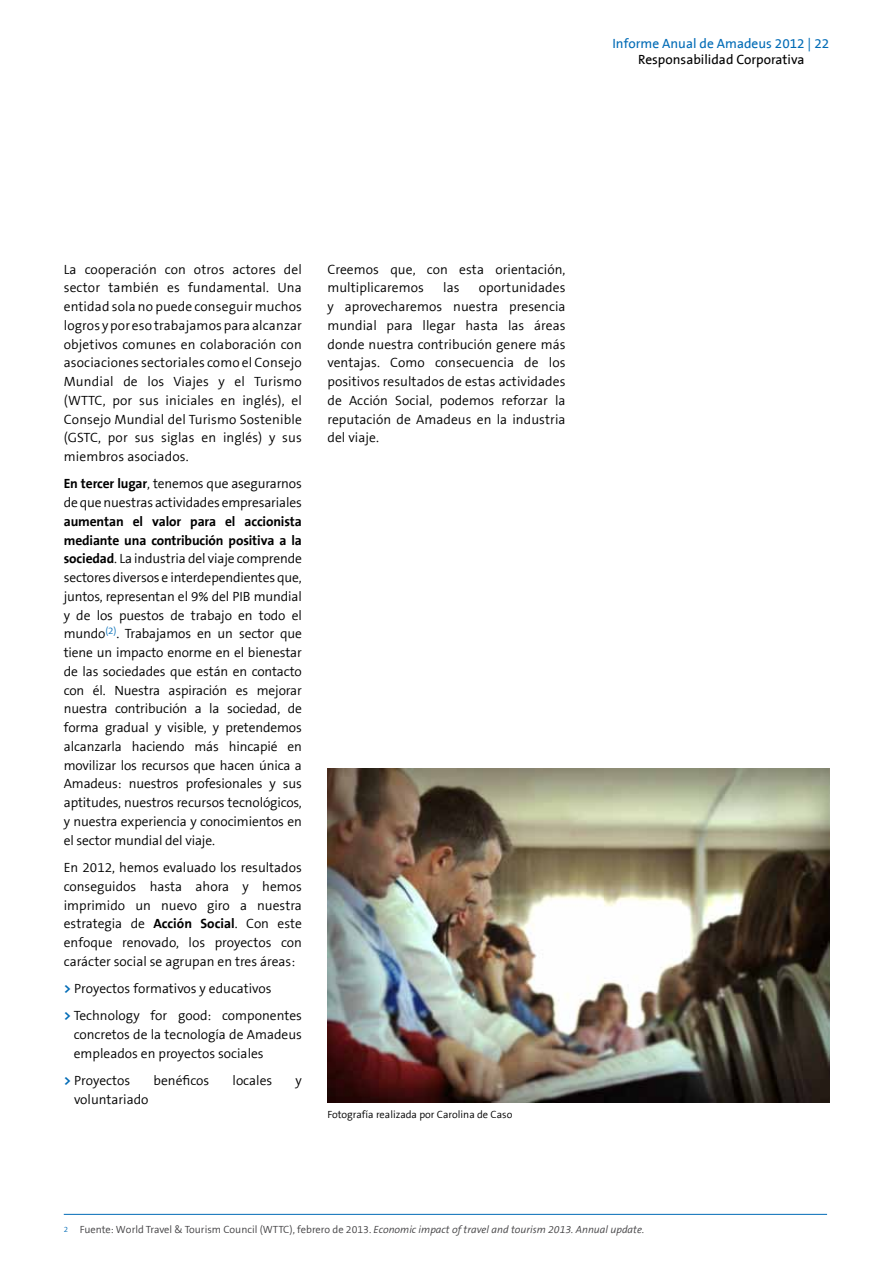
<style>
.page{position:relative;width:893px;height:1263px;background:#fff}
.page>*{position:absolute;margin:0;border:0;box-sizing:border-box;transform-origin:0 0}
.t1{font:300 13.5px/18.8px "The Sans B4";color:#000;text-align:justify}
.t2{font:700 13.5px/18.8px "The Sans B7";letter-spacing:-.01em;color:#000}
.t3{font:13.5px "The Sans B5 Plain";color:#006bb6}
.t4{font:13.5px "The Sans B5 Plain";color:#000}
.t5{font:300 10.5px "The Sans B4";color:#414042}
.t6{font:300 10.5px "The Sans B4";color:#000}
.s1{font-family:"The Sans B7";font-weight:700}
.s2{font-family:"The Sans B7";font-weight:700;color:#006bb6}
.s3{font-size:7.8px;color:#006bb6}
.s4{font-style:italic}
</style>
<div class="page">
<hr style="left:64px;top:1214px;width:763px;height:1px;background:#006bb6">
<img style="left:327px;top:768px;width:502px;height:334px">
<p class="t3" style="left:612px;top:37px;width:218px">Informe Anual de Amadeus 2012 | 22</p>
<p class="t4" style="left:638px;top:53px;width:168px">Responsabilidad Corporativa</p>
<p class="t1" style="left:64px;top:260px;width:240px">La cooperación con otros actores del sector también es fundamental. Una entidad sola no puede conseguir muchos logros y por eso trabajamos para alcanzar objetivos comunes en colaboración con asociaciones sectoriales como el Consejo Mundial de los Viajes y el Turismo (WTTC, por sus iniciales en inglés), el Consejo Mundial del Turismo Sostenible (GSTC, por sus siglas en inglés) y sus miembros asociados.</p>
<p class="t1" style="left:64px;top:475px;width:240px"><span class="s1">En tercer lugar</span>, tenemos que asegurarnos de que nuestras actividades empresariales</p>
<p class="t2" style="left:64px;top:512px;width:240px">aumentan el valor para el accionista mediante una contribución positiva a la</p>
<p class="t1" style="left:64px;top:550px;width:240px"><span class="s1">sociedad</span>. La industria del viaje comprende sectores diversos e interdependientes que, juntos, representan el 9% del PIB mundial y de los puestos de trabajo en todo el mundo<sup>(2)</sup>. Trabajamos en un sector que tiene un impacto enorme en el bienestar de las sociedades que están en contacto con él. Nuestra aspiración es mejorar nuestra contribución a la sociedad, de forma gradual y visible, y pretendemos alcanzarla haciendo más hincapié en movilizar los recursos que hacen única a Amadeus: nuestros profesionales y sus aptitudes, nuestros recursos tecnológicos, y nuestra experiencia y conocimientos en el sector mundial del viaje.</p>
<p class="t1" style="left:64px;top:858px;width:240px">En 2012, hemos evaluado los resultados conseguidos hasta ahora y hemos imprimido un nuevo giro a nuestra estrategia de <span class="s1">Acción Social</span>. Con este enfoque renovado, los proyectos con carácter social se agrupan en tres áreas:</p>
<p class="t1" style="left:64px;top:975px;width:240px;line-height:27.3px"><span class="s2">&gt;</span> Proyectos formativos y educativos<br><span class="s2">&gt;</span> Technology for good: componentes</p>
<p class="t1" style="left:74px;top:1026px;width:230px">concretos de la tecnología de Amadeus empleados en proyectos sociales</p>
<p class="t1" style="left:64px;top:1072px;width:68px"><span class="s2">&gt;</span> Proyectos</p>
<p class="t1" style="left:154px;top:1072px;width:57px">benéficos</p>
<p class="t1" style="left:233px;top:1072px;width:41px">locales</p>
<p class="t1" style="left:296px;top:1072px;width:8px">y</p>
<p class="t1" style="left:74px;top:1090px;width:76px">voluntariado</p>
<p class="t1" style="left:327px;top:260px;width:240px">Creemos que, con esta orientación, multiplicaremos</p>
<p class="t1" style="left:327px;top:279px;width:240px;text-indent:151px">oportunidades y aprovecharemos nuestra presencia mundial para llegar hasta las áreas donde nuestra contribución genere más ventajas. Como consecuencia de los positivos resultados de estas actividades de Acción Social, podemos reforzar la reputación de Amadeus en la industria del viaje.</p>
<p class="t1" style="left:443px;top:279px;width:18px">las</p>
<p class="t6" style="left:327px;top:1109px;width:186px">Fotografía realizada por Carolina de Caso</p>
<p class="t5" style="left:64px;top:1224px;width:582px"><span class="s3">2</span> Fuente: World Travel &amp; Tourism Council (WTTC), febrero de 2013. <span class="s4">Economic impact of travel and tourism 2013. Annual update.</span></p>
</div>
